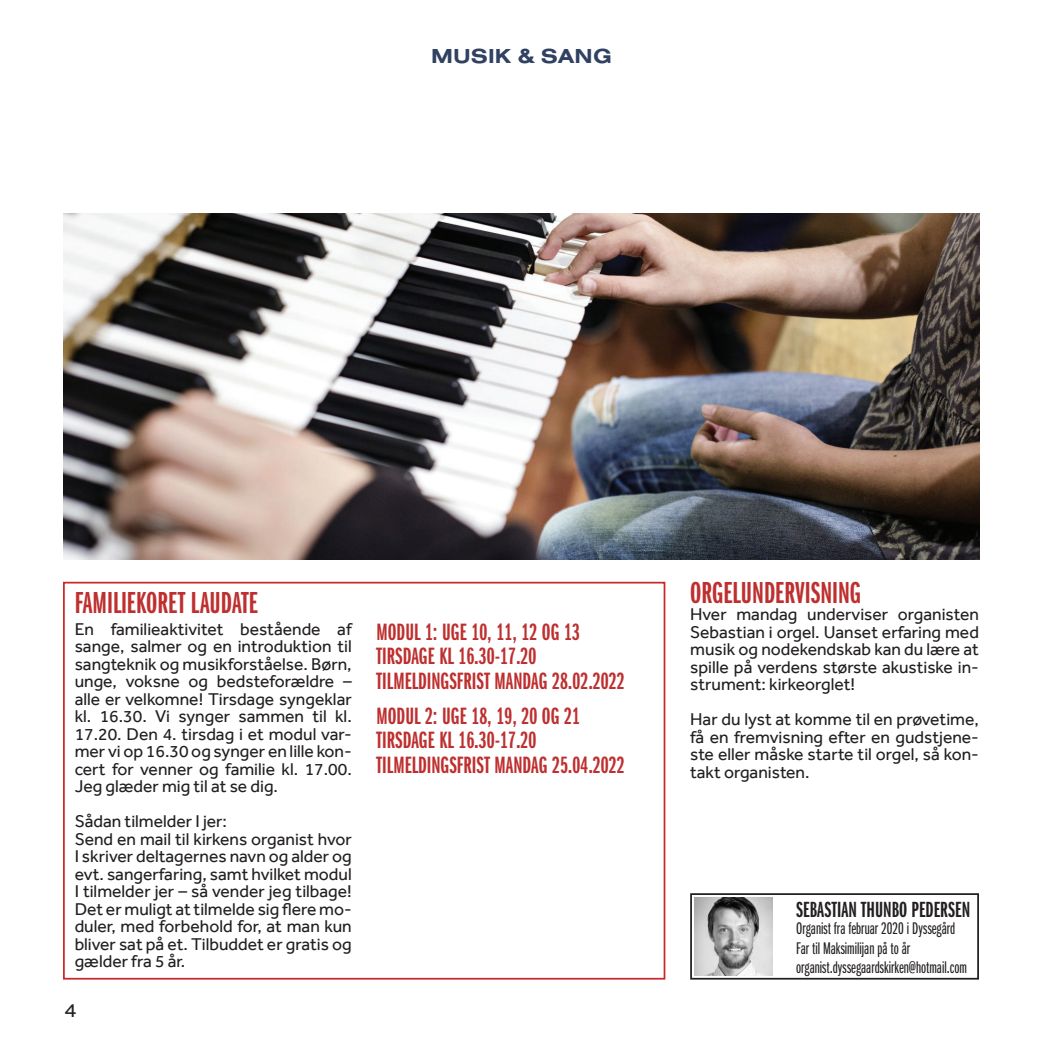
<style>
.page{position:relative;width:1042px;height:1042px;background:#fff}
.page>*{position:absolute;margin:0;border:0;box-sizing:border-box;transform-origin:0 0}
.t1{font:31.5px "Franklin Gothic URW Ext Com D Dem";color:#be2f2f}
.t2{font:24.5px "Franklin Gothic URW Ext Com D Dem";color:#be2f2f}
.t3{font:22.75px "Franklin Gothic URW Ext Com D Dem";color:#231f20}
.t4{font:700 21px "Nimbus San Ext";color:#304161}
.t5{font:19.25px "Nimbus San Ext";color:#231f20}
.t6{font:17.5px/17.5px "Effra";color:#231f20;text-align:justify}
.t7{font:17.5px "Franklin Gothic URW Ext Com D Boo";color:#231f20}
</style>
<div class="page">
<div style="left:63px;top:582px;width:602px;height:397px;border:2px solid #c7292a"></div>
<div style="left:690px;top:893px;width:289px;height:86px;border:2px solid #231f20"></div>
<img style="left:694px;top:897px;width:78px;height:78px">
<img style="left:63px;top:213px;width:917px;height:347px">
<p class="t4" style="left:431px;top:42px;width:182px">MUSIK &amp; SANG</p>
<p class="t1" style="left:75px;top:585px;width:185px">FAMILIEKORET LAUDATE</p>
<p class="t6" style="left:75px;top:620px;width:279px">En familieaktivitet bestående af sange, salmer og en introduktion til sangteknik og musikforståelse. Børn, unge, voksne og bedsteforældre – alle er velkomne! Tirsdage syngeklar kl. 16.30. Vi synger sammen til kl.<br>17.20. Den 4. tirsdag i et modul var&shy;mer vi op 16.30 og synger en lille kon&shy;cert for venner og familie kl. 17.00.<br>Jeg glæder mig til at se dig.</p>
<p class="t6" style="left:75px;top:812px;width:154px">Sådan tilmelder I jer:</p>
<p class="t6" style="left:75px;top:830px;width:279px">Send en mail til kirkens organist hvor I skriver deltagernes navn og alder og evt. sangerfaring, samt hvilket modul I tilmelder jer – så vender jeg tilbage!<br>Det er muligt at tilmelde sig flere mo&shy;duler, med forbehold for, at man kun bliver sat på et. Tilbuddet er gratis og gælder fra 5 år.</p>
<p class="t5" style="left:64px;top:997px;width:14px">4</p>
<p class="t2" style="left:377px;top:618px;width:205px">MODUL 1: UGE 10, 11, 12 OG 13</p>
<p class="t2" style="left:377px;top:643px;width:161px">TIRSDAGE KL 16.30-17.20</p>
<p class="t2" style="left:377px;top:667px;width:250px">TILMELDINGSFRIST MANDAG 28.02.2022</p>
<p class="t2" style="left:377px;top:702px;width:205px">MODUL 2: UGE 18, 19, 20 OG 21</p>
<p class="t2" style="left:377px;top:727px;width:161px">TIRSDAGE KL 16.30-17.20</p>
<p class="t2" style="left:377px;top:751px;width:250px">TILMELDINGSFRIST MANDAG 25.04.2022</p>
<p class="t1" style="left:690px;top:575px;width:172px">ORGELUNDERVISNING</p>
<p class="t6" style="left:690px;top:605px;width:290px">Hver mandag underviser organisten Sebastian i orgel. Uanset erfaring med musik og nodekendskab kan du lære at spille på verdens største akustiske in&shy;strument: kirkeorglet!</p>
<p class="t6" style="left:690px;top:710px;width:290px">Har du lyst at komme til en prøvetime, få en fremvisning efter en gudstjene&shy;ste eller måske starte til orgel, så kon&shy;takt organisten.</p>
<p class="t3" style="left:796px;top:897px;width:176px">SEBASTIAN THUNBO PEDERSEN</p>
<p class="t7" style="left:796px;top:919px;width:161px">Organist fra februar 2020 i Dyssegård</p>
<p class="t7" style="left:796px;top:938px;width:116px">Far til Maksimilijan på to år</p>
<p class="t7" style="left:796px;top:958px;width:172px">organist.dyssegaardskirken@hotmail.com</p>
</div>
